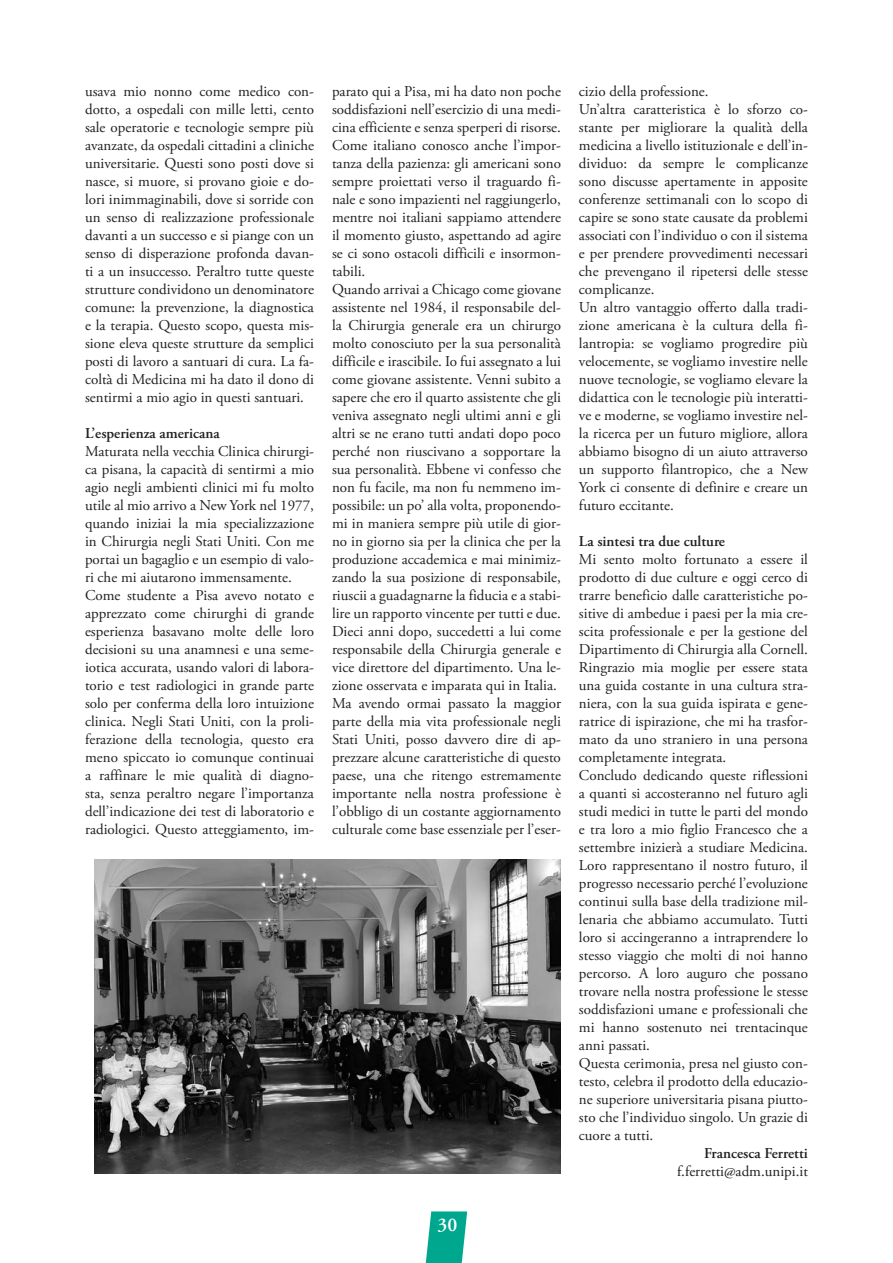
<style>
.page{position:relative;width:893px;height:1263px;background:#fff}
.page>*{position:absolute;margin:0;border:0;box-sizing:border-box;transform-origin:0 0}
.t1{font:600 19.5px "Adobe Garamond Pro";color:#fff}
.t2{font:15px/18px "Adobe Garamond Pro";color:#231f20}
.t3{font:600 15px "Adobe Garamond Pro";color:#231f20}
</style>
<div class="page">
<svg style="left:425px;top:1211px;width:42px;height:52px;background:#26b49f"></svg>
<img style="left:94px;top:860px;width:467px;height:314px">
<p class="t2" style="left:85px;top:83px;width:230px;text-align:justify">usava mio nonno come medico con&shy;dotto, a ospedali con mille letti, cento sale operatorie e tecnologie sempre più avanzate, da ospedali cittadini a cliniche universitarie. Questi sono posti dove si nasce, si muore, si provano gioie e do&shy;lori inimmaginabili, dove si sorride con un senso di realizzazione professionale davanti a un successo e si piange con un senso di disperazione profonda davan&shy;ti a un insuccesso. Peraltro tutte queste strutture condividono un denominatore comune: la prevenzione, la diagnostica e la terapia. Questo scopo, questa mis&shy;sione eleva queste strutture da semplici posti di lavoro a santuari di cura. La fa&shy;coltà di Medicina mi ha dato il dono di sentirmi a mio agio in questi santuari.</p>
<p class="t3" style="left:85px;top:425px;width:136px">L’esperienza americana</p>
<p class="t2" style="left:85px;top:443px;width:230px">Maturata nella vecchia Clinica chirurgi&shy;ca pisana, la capacità di sentirmi a mio agio negli ambienti clinici mi fu molto utile al mio arrivo a New York nel 1977, quando iniziai la mia specializzazione in Chirurgia negli Stati Uniti. Con me portai un bagaglio e un esempio di valo&shy;ri che mi aiutarono immensamente.<br>Come studente a Pisa avevo notato e apprezzato come chirurghi di grande esperienza basavano molte delle loro decisioni su una anamnesi e una seme&shy;iotica accurata, usando valori di labora&shy;torio e test radiologici in grande parte solo per conferma della loro intuizione clinica. Negli Stati Uniti, con la proli&shy;ferazione della tecnologia, questo era meno spiccato io comunque continuai a raffinare le mie qualità di diagno&shy;sta, senza peraltro negare l’importanza dell’indicazione dei test di laboratorio e radiologici. Questo atteggiamento, im-</p>
<p class="t2" style="left:332px;top:83px;width:230px">parato qui a Pisa, mi ha dato non poche soddisfazioni nell’esercizio di una medi&shy;cina efficiente e senza sperperi di risorse.<br>Come italiano conosco anche l’impor&shy;tanza della pazienza: gli americani sono sempre proiettati verso il traguardo fi&shy;nale e sono impazienti nel raggiungerlo, mentre noi italiani sappiamo attendere il momento giusto, aspettando ad agire se ci sono ostacoli difficili e insormon&shy;tabili.<br>Quando arrivai a Chicago come giovane assistente nel 1984, il responsabile del&shy;la Chirurgia generale era un chirurgo molto conosciuto per la sua personalità difficile e irascibile. Io fui assegnato a lui come giovane assistente. Venni subito a sapere che ero il quarto assistente che gli veniva assegnato negli ultimi anni e gli altri se ne erano tutti andati dopo poco perché non riuscivano a sopportare la sua personalità. Ebbene vi confesso che non fu facile, ma non fu nemmeno im&shy;possibile: un po’ alla volta, proponendo&shy;mi in maniera sempre più utile di gior&shy;no in giorno sia per la clinica che per la produzione accademica e mai minimiz&shy;zando la sua posizione di responsabile, riuscii a guadagnarne la fiducia e a stabi&shy;lire un rapporto vincente per tutti e due.<br>Dieci anni dopo, succedetti a lui come responsabile della Chirurgia generale e vice direttore del dipartimento. Una le&shy;zione osservata e imparata qui in Italia.<br>Ma avendo ormai passato la maggior parte della mia vita professionale negli Stati Uniti, posso davvero dire di ap&shy;prezzare alcune caratteristiche di questo paese, una che ritengo estremamente importante nella nostra professione è l’obbligo di un costante aggiornamento culturale come base essenziale per l’eser-</p>
<p class="t2" style="left:579px;top:83px;width:230px">cizio della professione.<br>Un’altra caratteristica è lo sforzo co&shy;stante per migliorare la qualità della medicina a livello istituzionale e dell’in&shy;dividuo: da sempre le complicanze sono discusse apertamente in apposite conferenze settimanali con lo scopo di capire se sono state causate da problemi associati con l’individuo o con il sistema e per prendere provvedimenti necessari che prevengano il ripetersi delle stesse complicanze.<br>Un altro vantaggio offerto dalla tradi&shy;zione americana è la cultura della fi&shy;lantropia: se vogliamo progredire più velocemente, se vogliamo investire nelle nuove tecnologie, se vogliamo elevare la didattica con le tecnologie più interatti&shy;ve e moderne, se vogliamo investire nel&shy;la ricerca per un futuro migliore, allora abbiamo bisogno di un aiuto attraverso un supporto filantropico, che a New York ci consente di definire e creare un futuro eccitante.</p>
<p class="t3" style="left:579px;top:533px;width:148px">La sintesi tra due culture</p>
<p class="t2" style="left:579px;top:551px;width:230px">Mi sento molto fortunato a essere il prodotto di due culture e oggi cerco di trarre beneficio dalle caratteristiche po&shy;sitive di ambedue i paesi per la mia cre&shy;scita professionale e per la gestione del Dipartimento di Chirurgia alla Cornell.<br>Ringrazio mia moglie per essere stata una guida costante in una cultura stra&shy;niera, con la sua guida ispirata e gene&shy;ratrice di ispirazione, che mi ha trasfor&shy;mato da uno straniero in una persona completamente integrata.<br>Concludo dedicando queste riflessioni a quanti si accosteranno nel futuro agli studi medici in tutte le parti del mondo e tra loro a mio figlio Francesco che a settembre inizierà a studiare Medicina.<br>Loro rappresentano il nostro futuro, il progresso necessario perché l’evoluzione continui sulla base della tradizione mil&shy;lenaria che abbiamo accumulato. Tutti loro si accingeranno a intraprendere lo stesso viaggio che molti di noi hanno percorso. A loro auguro che possano trovare nella nostra professione le stesse soddisfazioni umane e professionali che mi hanno sostenuto nei trentacinque anni passati.<br>Questa cerimonia, presa nel giusto con&shy;testo, celebra il prodotto della educazio&shy;ne superiore universitaria pisana piutto&shy;sto che l’individuo singolo. Un grazie di cuore a tutti.</p>
<p class="t3" style="left:704px;top:1145px;width:105px">Francesca Ferretti</p>
<p class="t2" style="left:677px;top:1163px;width:132px">f.ferretti@adm.unipi.it</p>
<h1 class="t1" style="left:438px;top:1213px;width:21px">30</h1>
</div>
